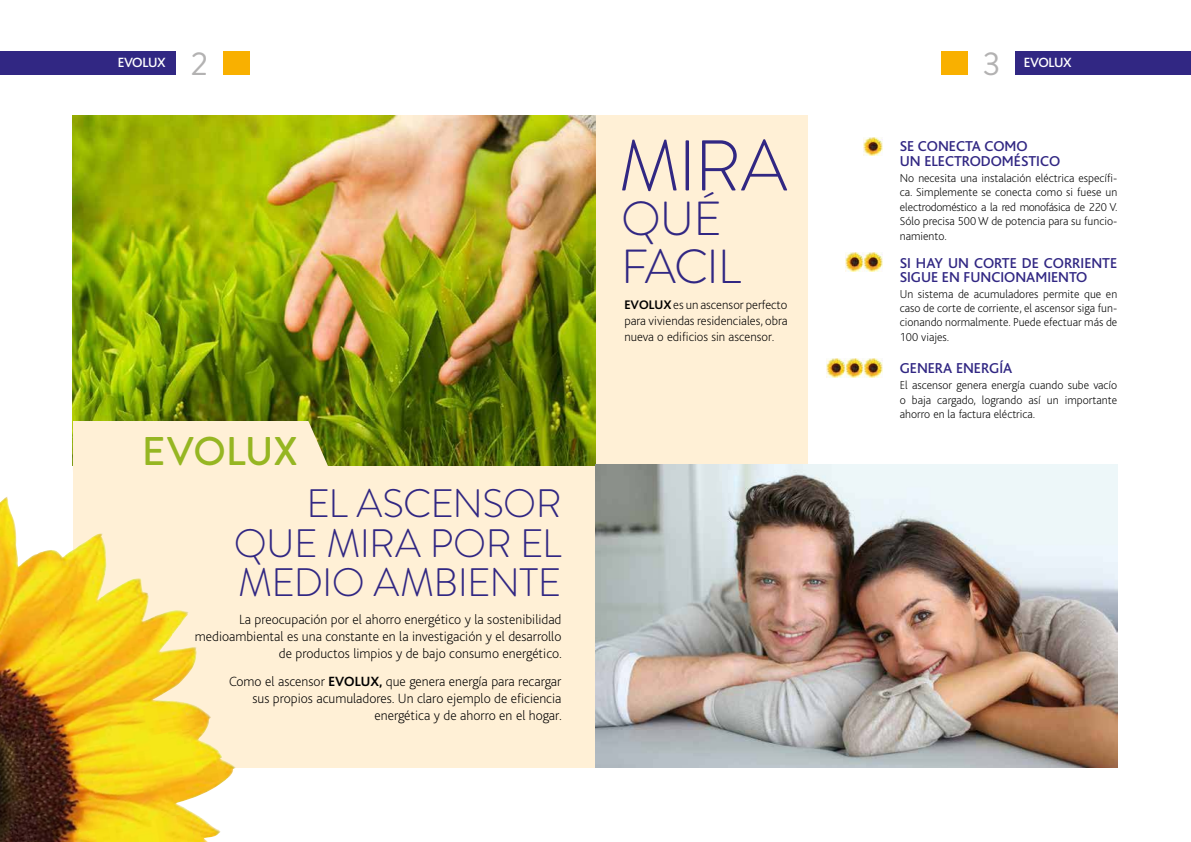
<style>
.page{position:relative;width:1191px;height:842px;background:#fff}
.page>*{position:absolute;margin:0;border:0;box-sizing:border-box;transform-origin:0 0}
.t1{font:300 71.6px "Brandon Grotesque";color:#312783}
.t2{font:300 47.7px/47.6px "Brandon Grotesque";letter-spacing:-.03em;color:#312783}
.t3{font:500 40px "Brandon Grotesque";letter-spacing:-.01em;color:#96b622}
.t4{font:300 39.6px/39.5px "Brandon Grotesque";letter-spacing:-.015em;color:#312783;text-align:justify}
.t5{font:33px "Brandon Grotesque";color:#b3b2b2}
.t6{font:500 15px/14.4px "Bliss";color:#312783}
.t7{font:200 14px/16.8px "Bliss";color:#000;text-align:right}
.t8{font:500 14px "Bliss";letter-spacing:-.025em;color:#fff}
.t9{font:200 13px/15.6px "Bliss";color:#000;text-align:justify}
.t10{font:200 12px/14.4px "Bliss";color:#000;text-align:justify}
.s1{font-weight:700}
</style>
<div class="page">
<div style="left:223px;top:51px;width:26px;height:23px;background:#f9b000"></div>
<div style="left:941px;top:51px;width:27px;height:23px;background:#f9b000"></div>
<div style="left:0;top:51px;width:176px;height:23px;background:#312783"></div>
<div style="left:1015px;top:51px;width:176px;height:23px;background:#312783"></div>
<div style="left:595px;top:115px;width:212px;height:350px;background:#fff0d6"></div>
<div style="left:73px;top:465px;width:522px;height:302px;background:#fff0d6"></div>
<img style="left:73px;top:115px;width:522px;height:350px">
<img style="left:0;top:497px;width:236px;height:345px">
<img style="left:864px;top:137px;width:18px;height:19px">
<img style="left:845px;top:252px;width:37px;height:19px">
<img style="left:826px;top:359px;width:56px;height:19px">
<div style="left:73px;top:421px;width:257px;height:45px;background:#fff0d6"></div>
<img style="left:595px;top:465px;width:522px;height:302px">
<p class="t8" style="left:118px;top:58px;width:49px">EVOLUX</p>
<h3 class="t5" style="left:191px;top:44px;width:19px">2</h3>
<h3 class="t5" style="left:982px;top:44px;width:19px">3</h3>
<p class="t8" style="left:1024px;top:58px;width:49px">EVOLUX</p>
<h3 class="t3" style="left:142px;top:428px;width:157px">EVOLUX</h3>
<h3 class="t4" style="left:234px;top:484px;width:329px;text-indent:73px">EL ASCENSOR QUE MIRA POR EL MEDIO AMBIENTE</h3>
<p class="t7" style="left:195px;top:612px;width:368px">La preocupación por el ahorro energético y la sostenibilidad medioambiental es una constante en la investigación y el desarrollo de productos limpios y de bajo consumo energético.</p>
<p class="t7" style="left:229px;top:675px;width:334px">Como el ascensor <span class="s1">EVOLUX,</span> que genera energía para recargar sus propios acumuladores. Un claro ejemplo de eficiencia energética y de ahorro en el hogar.</p>
<h1 class="t1" style="left:618px;top:124px;width:170px">MIRA</h1>
<h2 class="t2" style="left:621px;top:195px;width:122px">QUÉ<br>FACIL</h2>
<p class="t9" style="left:624px;top:298px;width:165px"><span class="s1">EVOLUX</span> es un ascensor perfecto para viviendas residenciales, obra nueva o edificios sin ascensor.</p>
<p class="t6" style="left:899px;top:141px;width:162px">SE CONECTA COMO<br>UN ELECTRODOMÉSTICO</p>
<p class="t10" style="left:899px;top:172px;width:219px">No necesita una instalación eléctrica específi&shy;ca. Simplemente se conecta como si fuese un electrodoméstico a la red monofásica de 220 V.<br>Sólo precisa 500 W de potencia para su funcio&shy;namiento.</p>
<p class="t6" style="left:899px;top:257px;width:219px;line-height:14px">SI HAY UN CORTE DE CORRIENTE<br>SIGUE EN FUNCIONAMIENTO</p>
<p class="t10" style="left:899px;top:287px;width:219px">Un sistema de acumuladores permite que en caso de corte de corriente, el ascensor siga fun&shy;cionando normalmente. Puede efectuar más de 100 viajes.</p>
<p class="t6" style="left:899px;top:362px;width:114px">GENERA ENERGÍA</p>
<p class="t10" style="left:899px;top:379px;width:219px">El ascensor genera energía cuando sube vacío o baja cargado, logrando así un importante ahorro en la factura eléctrica.</p>
</div>
